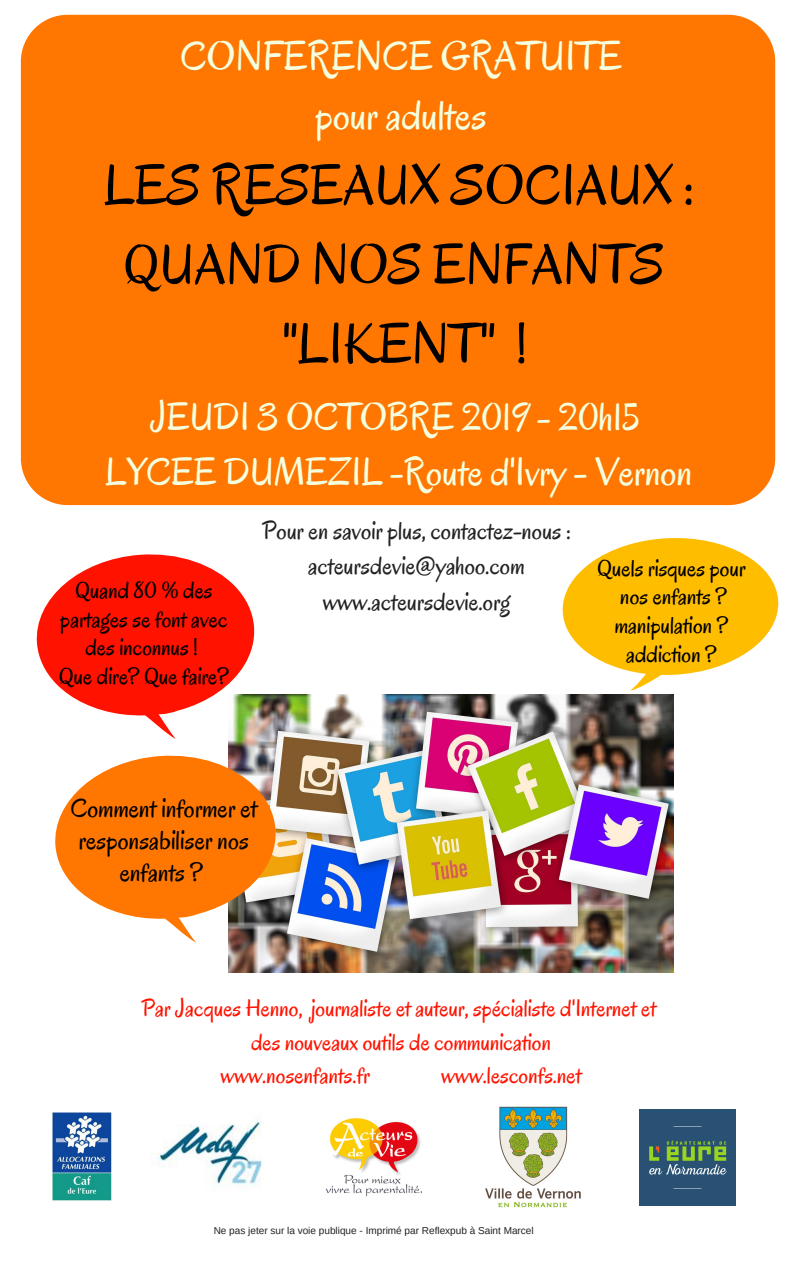
<style>
.page{position:relative;width:794px;height:1266px;background:#fff}
.page>*{position:absolute;margin:0;border:0;box-sizing:border-box;transform-origin:0 0}
.t1{font:57.68px/79.3px "Oregano";color:#000;text-align:center}
.t2{font:42px/58.5px "Oregano";color:#f5ffdf;text-align:center}
.t3{font:39.83px/55.7px "Oregano";color:#f5ffdf;text-align:center}
.t4{font:27px/32.3px "Oregano";color:#000;text-align:center}
.t5{font:25.5px/35.5px "Oregano";color:#222;text-align:center}
.t6{font:24.08px/28.6px "Oregano";color:#000;text-align:center}
.t7{font:24px "Oregano";color:#ff1300}
.t8{font:24px/28.7px "Oregano";color:#000;text-align:center}
.t9{font:9.98px "Arimo";color:#222}
</style>
<div class="page">
<img style="left:325px;top:1118px;width:97px;height:79px">
<div style="left:21px;top:15px;width:753px;height:490px;background:#f70;border-radius:47px"></div>
<img style="left:485px;top:1106px;width:96px;height:102px">
<img style="left:639px;top:1109px;width:96px;height:96px">
<svg style="left:562px;top:538px;width:217px;height:153px"></svg>
<svg style="left:36px;top:554px;width:219px;height:185px;fill:#ff1300"></svg>
<img style="left:150px;top:1120px;width:112px;height:66px">
<img style="left:229px;top:695px;width:444px;height:278px">
<img style="left:52px;top:1112px;width:60px;height:88px">
<svg style="left:55px;top:753px;width:221px;height:189px;fill:#f70"></svg>
<h2 class="t2" style="left:180px;top:28px;width:443px">CONFERENCE GRATUITE pour adultes</h2>
<h1 class="t1" style="left:104px;top:146px;width:592px">LES RESEAUX SOCIAUX :<br>QUAND NOS ENFANTS "LIKENT" !</h1>
<h3 class="t3" style="left:105px;top:389px;width:588px">JEUDI 3 OCTOBRE 2019 - 20h15<br>LYCEE DUMEZIL -Route d'Ivry - Vernon</h3>
<p class="t8" style="left:59px;top:576px;width:171px">Quand 80 % des partages se font avec des inconnus !<br>Que dire? Que faire?</p>
<p class="t5" style="left:262px;top:513px;width:310px">Pour en savoir plus, contactez-nous : acteursdevie@yahoo.com www.acteursdevie.org</p>
<p class="t6" style="left:597px;top:554px;width:150px">Quels risques pour nos enfants ? manipulation ? addiction ?</p>
<p class="t4" style="left:70px;top:792px;width:188px">Comment informer et responsabiliser nos enfants ?</p>
<p class="t7" style="left:141px;top:993px;width:516px">Par Jacques Henno, journaliste et auteur, spécialiste d'Internet et</p>
<p class="t7" style="left:251px;top:1026px;width:301px">des nouveaux outils de communication</p>
<p class="t7" style="left:220px;top:1059px;width:151px">www.nosenfants.fr</p>
<p class="t7" style="left:441px;top:1059px;width:142px">www.lesconfs.net</p>
<p class="t9" style="left:213px;top:1224px;width:321px">Ne pas jeter sur la voie publique - Imprimé par Reflexpub à Saint Marcel</p>
</div>
